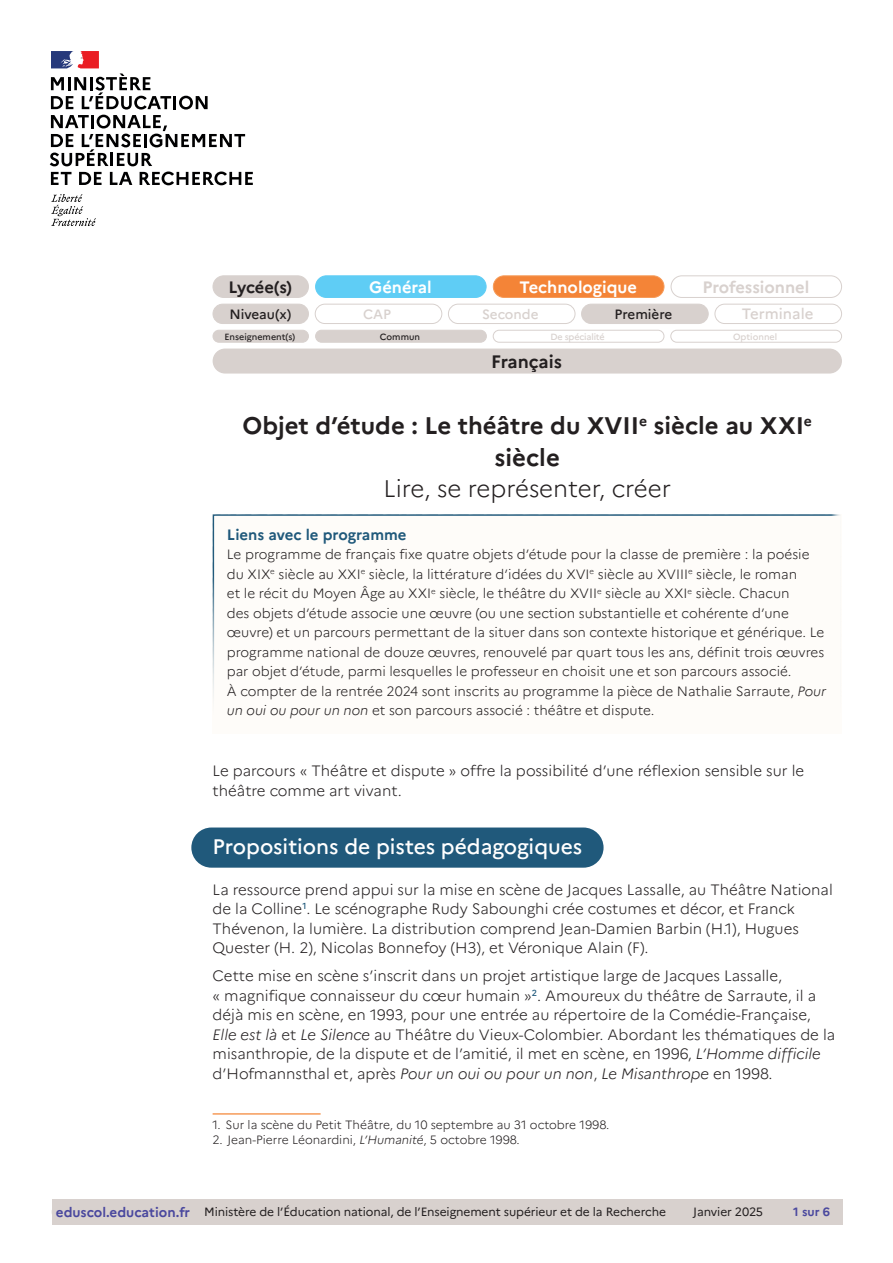
<style>
.page{position:relative;width:893px;height:1263px;background:#fff}
.page>*{position:absolute;margin:0;border:0;box-sizing:border-box;transform-origin:0 0}
._01_Titre_de_la_fiche{font:700 24px/31.5px "Marianne";color:#231f20;text-align:center}
._02_titre_1{font:500 21px "Marianne";color:#fff}
.t1{font:700 18px "Marianne";letter-spacing:-.005em;color:#231f20}
.t2{font:700 16.5px "Marianne";color:#fff}
.t3{font:700 16.5px "Marianne";color:#d8d1ce}
.t4{font:700 16.5px "Marianne";letter-spacing:-.015em;color:#231f20}
.Texte_courant{font:300 15px/19.5px "Marianne";color:#231f20}
._08_Titre_encadré{font:700 15px "Marianne";color:#20597b}
.t5{font:500 15px "Marianne";color:#d8d1ce}
._08_txt_encadré{font:300 13.5px/19.5px "Marianne";color:#231f20}
.t6{font:500 13.5px "Marianne";color:#231f20}
.t7{font:500 13.5px "Marianne";color:#d8d1ce}
._11_note_bas_de_page{font:300 12px "Marianne";color:#231f20}
.t8{font:12px "Marianne";letter-spacing:-.01em;color:#231f20}
.t9{font:700 12px "Marianne";color:#4a489e}
.t10{font:500 9px "Marianne";color:#231f20}
.t11{font:500 9px "Marianne";letter-spacing:-.015em;color:#d8d1ce}
.s1{font-weight:300}
.s2{font-style:italic}
.s3{font-weight:700;font-size:13.5px;color:#4a489e}
</style>
<div class="page">
<div style="left:52px;top:1199px;width:142px;height:26px;background:#d8d1ce"></div>
<div style="left:194px;top:1199px;width:482px;height:26px;background:#d8d1ce"></div>
<div style="left:676px;top:1199px;width:104px;height:26px;background:#d8d1ce"></div>
<div style="left:780px;top:1199px;width:63px;height:26px;background:#d8d1ce"></div>
<svg style="left:50px;top:51px;width:203px;height:134px"></svg>
<svg style="left:51px;top:194px;width:45px;height:32px"></svg>
<div style="left:213px;top:276px;width:95px;height:21px;background:#d8d1ce;border-radius:11px"></div>
<div style="left:213px;top:275px;width:96px;height:23px;border:1px solid #d8d1ce;border-radius:11px"></div>
<div style="left:213px;top:304px;width:95px;height:19px;background:#d8d1ce;border-radius:10px"></div>
<div style="left:213px;top:304px;width:96px;height:20px;border:1px solid #d8d1ce;border-radius:10px"></div>
<div style="left:315px;top:304px;width:127px;height:20px;border:1px solid #d8d1ce;border-radius:10px"></div>
<div style="left:448px;top:304px;width:127px;height:20px;border:1px solid #d8d1ce;border-radius:10px"></div>
<div style="left:582px;top:304px;width:126px;height:19px;background:#d8d1ce;border-radius:10px"></div>
<div style="left:581px;top:304px;width:128px;height:20px;border:1px solid #d8d1ce;border-radius:10px"></div>
<div style="left:715px;top:304px;width:127px;height:20px;border:1px solid #d8d1ce;border-radius:10px"></div>
<div style="left:316px;top:330px;width:170px;height:12px;background:#d8d1ce;border-radius:6px"></div>
<div style="left:315px;top:330px;width:172px;height:13px;border:1px solid #d8d1ce;border-radius:6px"></div>
<div style="left:213px;top:330px;width:95px;height:12px;background:#d8d1ce;border-radius:6px"></div>
<div style="left:213px;top:330px;width:96px;height:13px;border:1px solid #d8d1ce;border-radius:6px"></div>
<div style="left:493px;top:330px;width:171px;height:13px;border:1px solid #d8d1ce;border-radius:6px"></div>
<div style="left:670px;top:330px;width:172px;height:13px;border:1px solid #d8d1ce;border-radius:6px"></div>
<div style="left:213px;top:349px;width:628px;height:24px;background:#d8d1ce;border-radius:12px"></div>
<div style="left:213px;top:349px;width:629px;height:25px;border:2px solid #d8d1ce;border-radius:12px"></div>
<div style="left:316px;top:276px;width:170px;height:21px;background:#5fcdf5;border-radius:11px"></div>
<div style="left:315px;top:275px;width:171px;height:23px;border:1px solid #5fcdf5;border-radius:11px"></div>
<div style="left:493px;top:276px;width:171px;height:21px;background:#f48437;border-radius:11px"></div>
<div style="left:493px;top:275px;width:171px;height:23px;border:1px solid #f69b59;border-radius:11px"></div>
<div style="left:671px;top:275px;width:171px;height:23px;border:1px solid #d8d1ce;border-radius:11px"></div>
<div style="left:191px;top:827px;width:413px;height:41px;background:#20597b;border-radius:20px"></div>
<div style="left:213px;top:514px;width:629px;height:220px;background:#fefcf9"></div>
<hr style="left:213px;top:1113px;width:108px;height:2px;background:#f69b59">
<p class="t2" style="left:369px;top:277px;width:64px">Général</p>
<p class="t2" style="left:519px;top:277px;width:119px">Technologique</p>
<p class="t3" style="left:702px;top:277px;width:108px">Professionnel</p>
<p class="t4" style="left:228px;top:277px;width:65px">Lycée(s)</p>
<p class="t6" style="left:229px;top:306px;width:63px">Niveau(x)</p>
<p class="t7" style="left:363px;top:306px;width:29px">CAP</p>
<p class="t7" style="left:482px;top:306px;width:58px">Seconde</p>
<p class="t6" style="left:614px;top:306px;width:59px">Première</p>
<p class="t5" style="left:742px;top:305px;width:73px">Terminale</p>
<p class="t10" style="left:224px;top:331px;width:72px">Enseignement(s)</p>
<p class="t10" style="left:380px;top:331px;width:42px">Commun</p>
<p class="t11" style="left:550px;top:331px;width:56px">De spécialité</p>
<p class="t11" style="left:733px;top:331px;width:46px">Optionnel</p>
<p class="t1" style="left:491px;top:350px;width:72px">Français</p>
<p class="_01_Titre_de_la_fiche" style="left:242px;top:410px;width:571px">Objet d’étude : Le théâtre du XVII<sup>e</sup> siècle au XXI<sup>e </sup>siècle<br><span class="s1">Lire, se représenter, créer</span></p>
<p class="_08_Titre_encadré" style="left:227px;top:525px;width:181px">Liens avec le programme</p>
<p class="_08_txt_encadré" style="left:227px;top:545px;width:599px">Le programme de français fixe quatre objets d’étude pour la classe de première : la poésie du XIX<sup>e</sup> siècle au XXI<sup>e</sup> siècle, la littérature d’idées du XVI<sup>e</sup> siècle au XVIII<sup>e</sup> siècle, le roman<br>et le récit du Moyen Âge au XXI<sup>e</sup> siècle, le théâtre du XVII<sup>e</sup> siècle au XXI<sup>e</sup> siècle. Chacun<br>des objets d’étude associe une œuvre (ou une section substantielle et cohérente d’une œuvre) et un parcours permettant de la situer dans son contexte historique et générique. Le programme national de douze œuvres, renouvelé par quart tous les ans, définit trois œuvres par objet d’étude, parmi lesquelles le professeur en choisit une et son parcours associé.</p>
<p class="_08_txt_encadré" style="left:227px;top:681px;width:601px">À compter de la rentrée 2024 sont inscrits au programme la pièce de Nathalie Sarraute, <span class="s2">Pour un oui ou pour un non</span> et son parcours associé : théâtre et dispute.</p>
<p class="Texte_courant" style="left:213px;top:761px;width:593px">Le parcours « Théâtre et dispute » offre la possibilité d’une réflexion sensible sur le théâtre comme art vivant.</p>
<p class="_02_titre_1" style="left:213px;top:834px;width:371px">Propositions de pistes pédagogiques</p>
<p class="Texte_courant" style="left:213px;top:879px;width:622px">La ressource prend appui sur la mise en scène de Jacques Lassalle, au Théâtre National de la Colline<sup>1</sup>. Le scénographe Rudy Sabounghi crée costumes et décor, et Franck Thévenon, la lumière. La distribution comprend Jean-Damien Barbin (H.1), Hugues Quester (H. 2), Nicolas Bonnefoy (H3), et Véronique Alain (F).</p>
<p class="Texte_courant" style="left:213px;top:966px;width:624px">Cette mise en scène s’inscrit dans un projet artistique large de Jacques Lassalle,<br>« magnifique connaisseur du cœur humain »<sup>2</sup>. Amoureux du théâtre de Sarraute, il a déjà mis en scène, en 1993, pour une entrée au répertoire de la Comédie-Française, <span class="s2">Elle est là</span> et <span class="s2">Le Silence</span> au Théâtre du Vieux-Colombier. Abordant les thématiques de la misanthropie, de la dispute et de l’amitié, il met en scène, en 1996, <span class="s2">L’Homme difficile </span>d’Hofmannsthal et, après <span class="s2">Pour un oui ou pour un non</span>, <span class="s2">Le Misanthrope</span> en 1998.</p>
<p class="_11_note_bas_de_page" style="left:213px;top:1117px;width:398px">1. Sur la scène du Petit Théâtre, du 10 septembre au 31 octobre 1998.</p>
<p class="_11_note_bas_de_page" style="left:213px;top:1132px;width:309px">2. Jean-Pierre Léonardini, <span class="s2">L’Humanité</span>, 5 octobre 1998.</p>
<p class="t8" style="left:56px;top:1205px;width:612px"><span class="s3">eduscol.education.fr</span> Ministère de l’Éducation national, de l’Enseignement supérieur et de la Recherche</p>
<p class="t8" style="left:693px;top:1205px;width:71px">Janvier 2025</p>
<p class="t9" style="left:793px;top:1205px;width:38px">1 sur 6</p>
</div>
